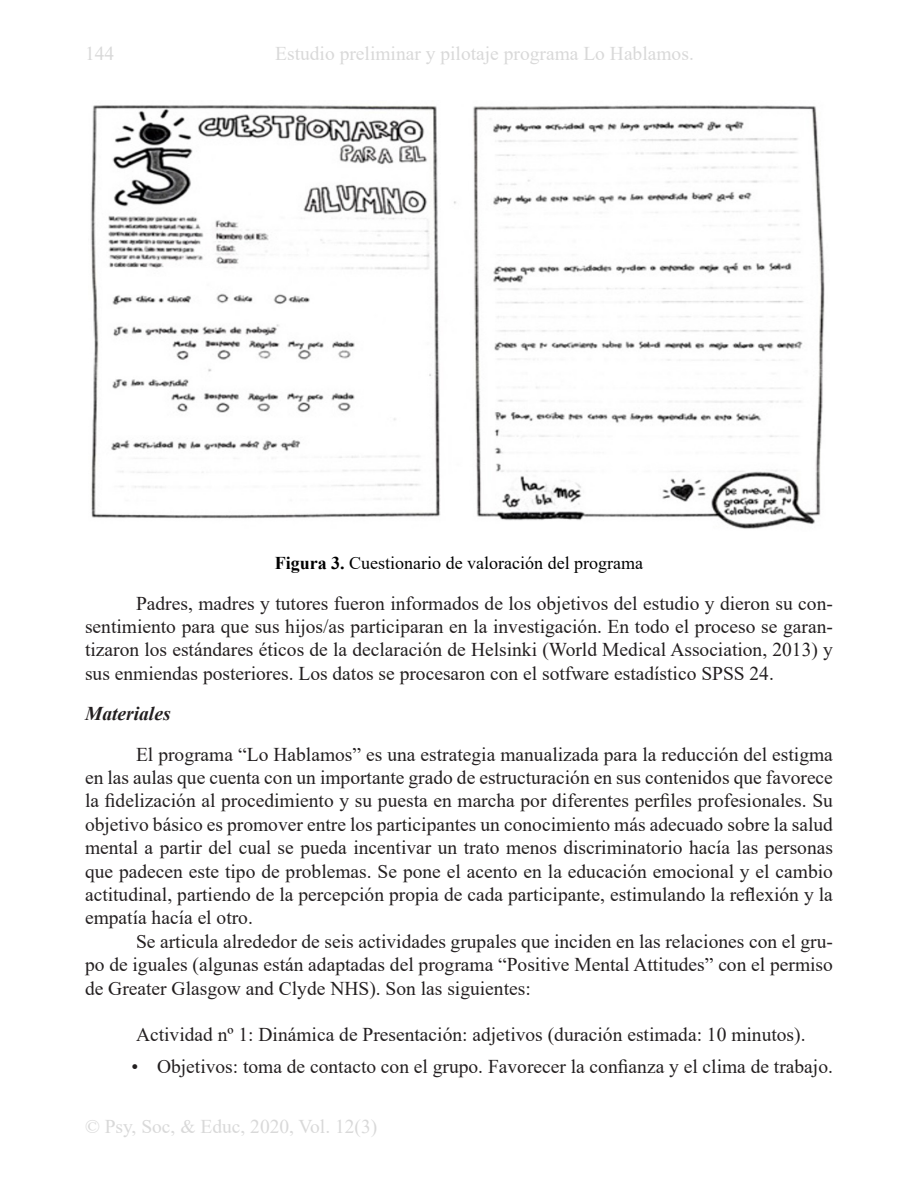
<style>
.page{position:relative;width:918px;height:1188px;background:#fff}
.page>*{position:absolute;margin:0;border:0;box-sizing:border-box;transform-origin:0 0}
.PARRAFOS{font:19.5px/23.4px "Times New Roman";color:#231f20;text-align:justify}
.t1{font:19.5px "Times New Roman";color:#d9d9d9}
.TILULO_2{font:italic 700 19.5px "Times New Roman";color:#231f20}
.TITULO_TABLA{font:18px "Times New Roman";color:#000}
.s1{font-weight:700}
</style>
<div class="page">
<img style="left:90px;top:105px;width:735px;height:424px">
<p class="t1" style="left:85px;top:40px;width:31px">144</p>
<p class="t1" style="left:275px;top:40px;width:420px">Estudio preliminar y pilotaje programa Lo Hablamos.</p>
<p class="TITULO_TABLA" style="left:275px;top:550px;width:370px"><span class="s1">Figura 3.</span> Cuestionario de valoración del programa</p>
<p class="PARRAFOS" style="left:85px;top:591px;width:749px;text-indent:51px">Padres, madres y tutores fueron informados de los objetivos del estudio y dieron su con&shy;sentimiento para que sus hijos/as participaran en la investigación. En todo el proceso se garan&shy;tizaron los estándares éticos de la declaración de Helsinki (World Medical Association, 2013) y sus enmiendas posteriores. Los datos se procesaron con el sotfware estadístico SPSS 24.</p>
<p class="TILULO_2" style="left:85px;top:700px;width:87px">Materiales</p>
<p class="PARRAFOS" style="left:85px;top:742px;width:749px;text-indent:51px">El programa “Lo Hablamos” es una estrategia manualizada para la reducción del estigma en las aulas que cuenta con un importante grado de estructuración en sus contenidos que favorece la fidelización al procedimiento y su puesta en marcha por diferentes perfiles profesionales. Su objetivo básico es promover entre los participantes un conocimiento más adecuado sobre la salud mental a partir del cual se pueda incentivar un trato menos discriminatorio hacía las personas que padecen este tipo de problemas. Se pone el acento en la educación emocional y el cambio actitudinal, partiendo de la percepción propia de cada participante, estimulando la reflexión y la empatía hacía el otro.</p>
<p class="PARRAFOS" style="left:85px;top:929px;width:749px;text-indent:51px">Se articula alrededor de seis actividades grupales que inciden en las relaciones con el gru&shy;po de iguales (algunas están adaptadas del programa “Positive Mental Attitudes” con el permiso de Greater Glasgow and Clyde NHS). Son las siguientes:</p>
<p class="PARRAFOS" style="left:136px;top:1023px;width:671px">Actividad nº 1: Dinámica de Presentación: adjetivos (duración estimada: 10 minutos).</p>
<p class="PARRAFOS" style="left:132px;top:1054px;width:703px">• Objetivos: toma de contacto con el grupo. Favorecer la confianza y el clima de trabajo.</p>
<p class="t1" style="left:85px;top:1113px;width:294px">© Psy, Soc, &amp; Educ, 2020, Vol. 12(3)</p>
</div>
